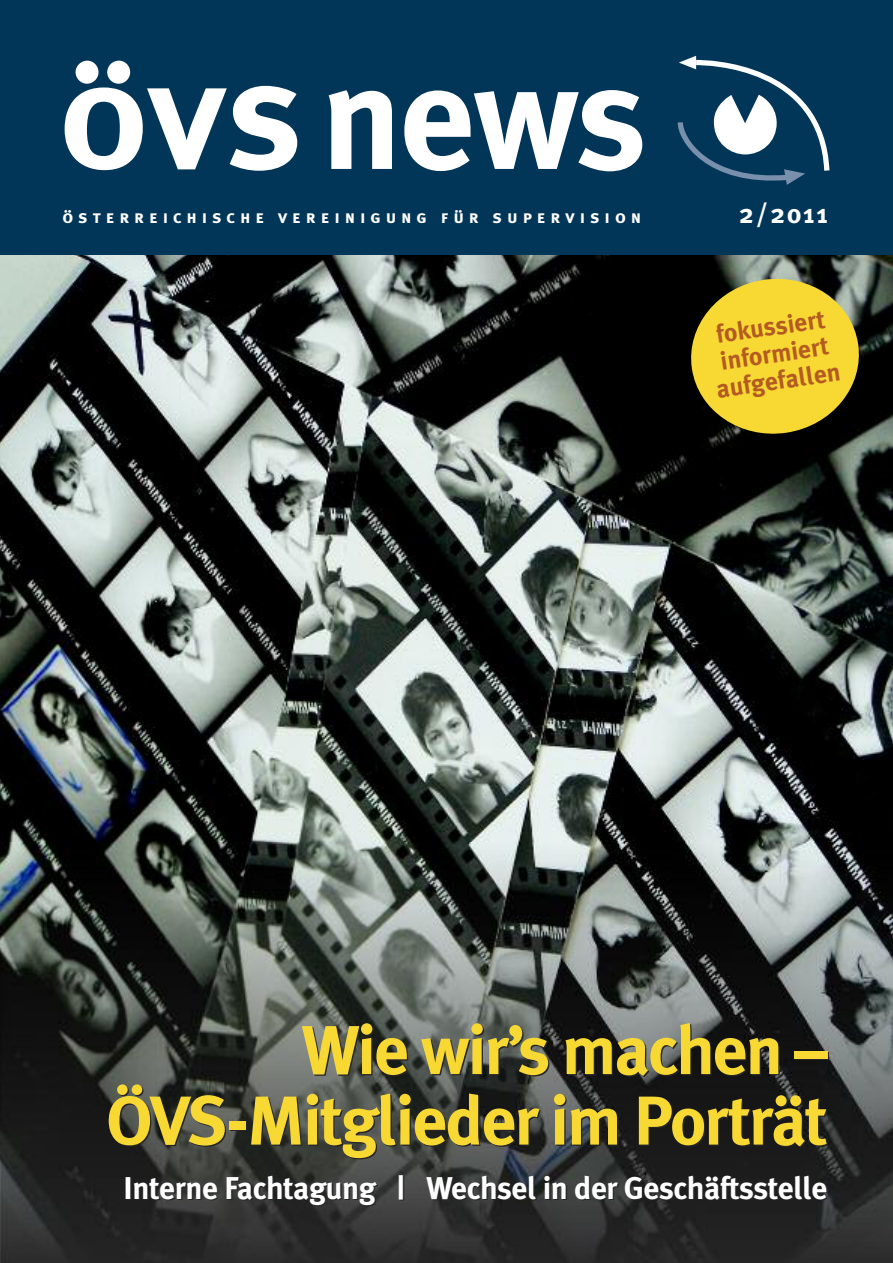
<style>
.page{position:relative;width:893px;height:1263px;background:#fff}
.page>*{position:absolute;margin:0;border:0;box-sizing:border-box;transform-origin:0 0}
.t1{font:700 150px "Meta Plus";color:#fff}
.t2{font:700 69px/70.5px "Meta Plus";letter-spacing:-.03em;color:#f8d832;text-align:right}
.t3{font:700 31.5px "Meta Plus";letter-spacing:-.015em;color:#fff}
.t4{font:700 27px "Meta Plus";color:#fff}
.t5{font:700 25.5px/27px "Meta Plus";color:#b35b22;text-align:center}
.t6{font:18px "Meta Plus Bold Caps";letter-spacing:.27em;color:#fff}
.s1{font-family:"Meta Plus Bold Caps";font-weight:400}
</style>
<div class="page">
<img style="left:0;top:255px;width:893px;height:587px">
<div style="left:0;top:0;width:893px;height:255px;background:#023658"></div>
<svg style="left:686px;top:273px;width:178px;height:166px"></svg>
<svg style="left:678px;top:56px;width:151px;height:128px"></svg>
<img style="left:0;top:842px;width:893px;height:421px">
<h1 class="t1" style="left:58px;top:29px;width:590px"><span class="s1">övs</span>news</h1>
<p class="t6" style="left:63px;top:206px;width:580px">österreichische vereinigung für supervision</p>
<p class="t4" style="left:739px;top:198px;width:90px">2/2011</p>
<p class="t5" style="left:707px;top:322px;width:126px;rotate:-8deg">fokussiert informiert aufgefallen</p>
<h2 class="t2" style="left:106px;top:1015px;width:723px">Wie wir’s machen –<br>ÖVS-Mitglieder im Porträt</h2>
<p class="t3" style="left:123px;top:1169px;width:706px">Interne Fachtagung | Wechsel in der Geschäftsstelle</p>
</div>
